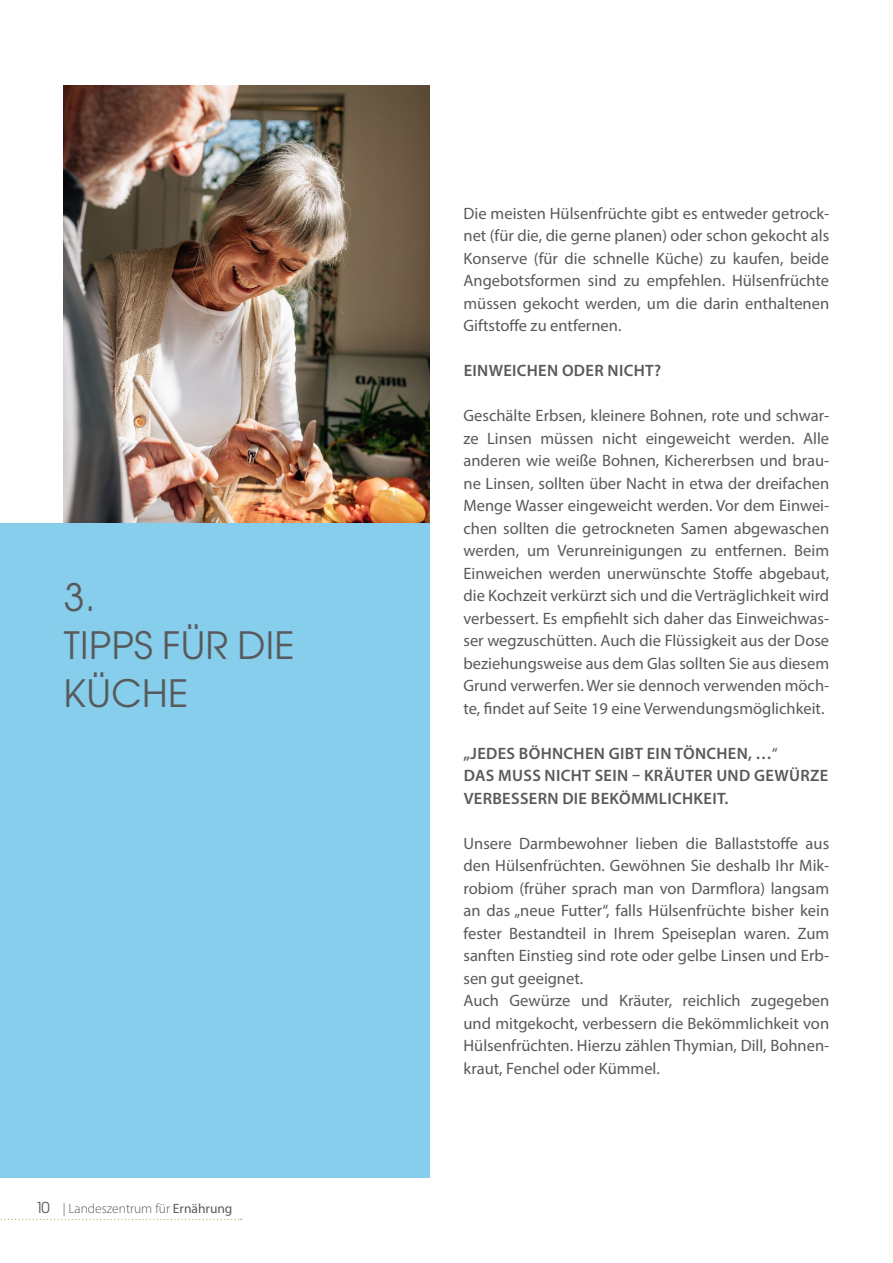
<style>
.page{position:relative;width:893px;height:1263px;background:#fff}
.page>*{position:absolute;margin:0;border:0;box-sizing:border-box;transform-origin:0 0}
.Titel_Grüner_Kasten{font:37.5px/48px "Avant Garde Gothic ITC";letter-spacing:.01em;color:#58595b}
.Fliestext_Myriad_11{font:16.5px/22.5px "Myriad Pro";color:#58595b;text-align:justify}
.Sub_Subheadline_11pt{font:600 16.5px/22.5px "Myriad Pro";letter-spacing:.02em;color:#58595b}
.t1{font:300 13.5px "Myriad Pro";color:#58595b}
.s1{font-family:"Avant Garde Gothic ITC";font-weight:400;font-size:15px}
.s2{font-weight:400}
</style>
<div class="page">
<svg style="left:0;top:1219px;width:242px;height:1px"></svg>
<div style="left:0;top:523px;width:429px;height:655px;background:#87cdec"></div>
<img style="left:64px;top:85px;width:365px;height:438px">
<p class="Titel_Grüner_Kasten" style="left:64px;top:573px;width:33px">3.</p>
<p class="Titel_Grüner_Kasten" style="left:64px;top:621px;width:232px">TIPPS FÜR DIE<br>KÜCHE</p>
<p class="t1" style="left:35px;top:1200px;width:199px"><span class="s1">10</span> | Landeszentrum für <span class="s2">Ernährung</span></p>
<p class="Fliestext_Myriad_11" style="left:463px;top:202px;width:367px">Die meisten Hülsenfrüchte gibt es entweder getrock&shy;net (für die, die gerne planen) oder schon gekocht als Konserve (für die schnelle Küche) zu kaufen, beide Angebotsformen sind zu empfehlen. Hülsenfrüchte müssen gekocht werden, um die darin enthaltenen Giftstoffe zu entfernen.</p>
<p class="Sub_Subheadline_11pt" style="left:464px;top:359px;width:199px">EINWEICHEN ODER NICHT?</p>
<p class="Fliestext_Myriad_11" style="left:463px;top:404px;width:367px">Geschälte Erbsen, kleinere Bohnen, rote und schwar&shy;ze Linsen müssen nicht eingeweicht werden. Alle anderen wie weiße Bohnen, Kichererbsen und brau&shy;ne Linsen, sollten über Nacht in etwa der dreifachen Menge Wasser eingeweicht werden. Vor dem Einwei&shy;chen sollten die getrockneten Samen abgewaschen werden, um Verunreinigungen zu entfernen. Beim Einweichen werden unerwünschte Stoffe abgebaut, die Kochzeit verkürzt sich und die Verträglichkeit wird verbessert. Es empfiehlt sich daher das Einweichwas&shy;ser wegzuschütten. Auch die Flüssigkeit aus der Dose beziehungsweise aus dem Glas sollten Sie aus diesem Grund verwerfen. Wer sie dennoch verwenden möch&shy;te, findet auf Seite 19 eine Verwendungsmöglichkeit.</p>
<p class="Sub_Subheadline_11pt" style="left:463px;top:742px;width:366px">„JEDES BÖHNCHEN GIBT EIN TÖNCHEN, …<span class="s2">“<br></span>DAS MUSS NICHT SEIN – KRÄUTER UND GEWÜRZE<br>VERBESSERN DIE BEKÖMMLICHKEIT.</p>
<p class="Fliestext_Myriad_11" style="left:463px;top:832px;width:367px">Unsere Darmbewohner lieben die Ballaststoffe aus den Hülsenfrüchten. Gewöhnen Sie deshalb Ihr Mik&shy;robiom (früher sprach man von Darmflora) langsam an das „neue Futter“, falls Hülsenfrüchte bisher kein fester Bestandteil in Ihrem Speiseplan waren. Zum sanften Einstieg sind rote oder gelbe Linsen und Erb&shy;sen gut geeignet.</p>
<p class="Fliestext_Myriad_11" style="left:463px;top:989px;width:367px">Auch Gewürze und Kräuter, reichlich zugegeben und mitgekocht, verbessern die Bekömmlichkeit von Hülsenfrüchten. Hierzu zählen Thymian, Dill, Bohnen&shy;kraut, Fenchel oder Kümmel.</p>
</div>
